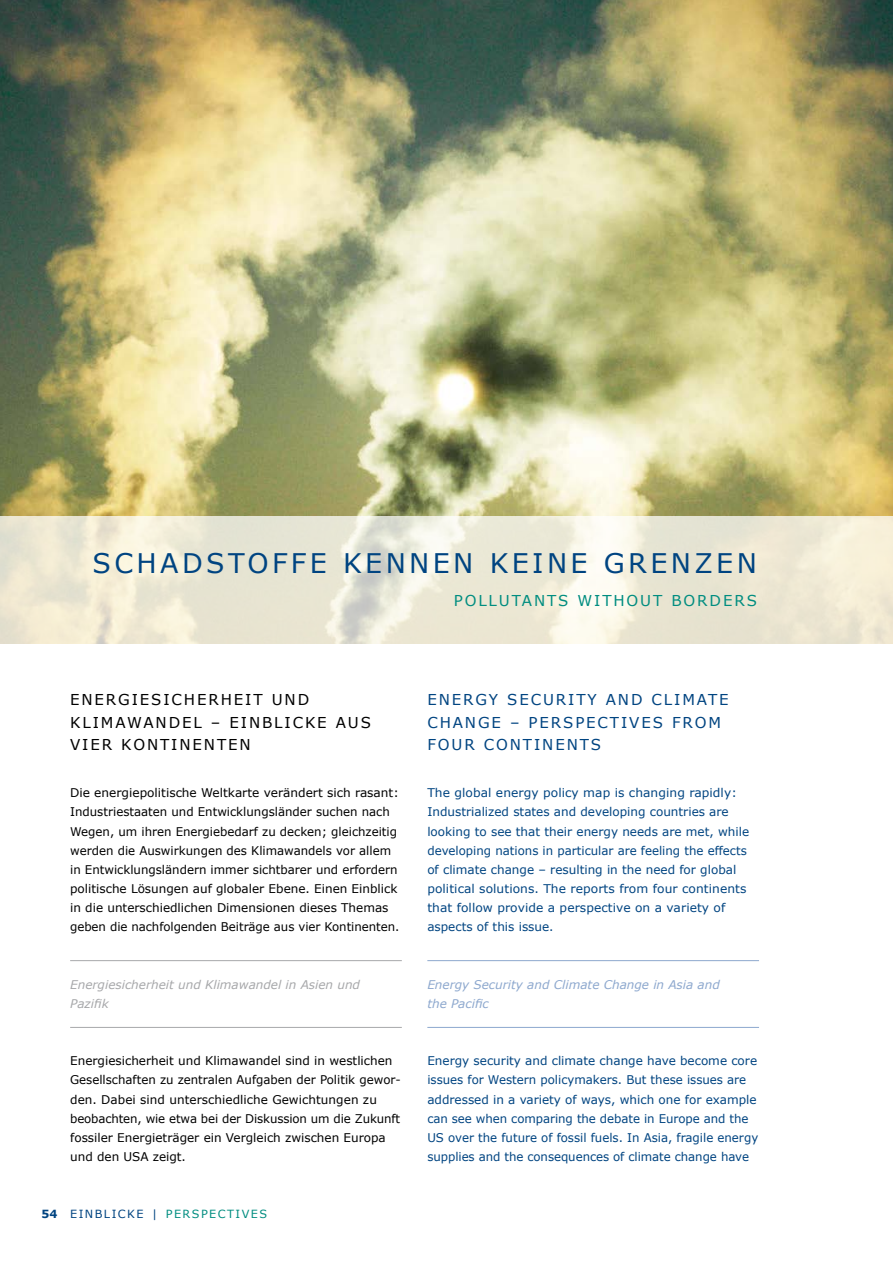
<style>
.page{position:relative;width:893px;height:1263px;background:#fff}
.page>*{position:absolute;margin:0;border:0;box-sizing:border-box;transform-origin:0 0}
.t1{font:27px "Verdana";letter-spacing:.125em;color:#004481}
.t2{font:15px/22.5px "Verdana";letter-spacing:.125em;color:#004481}
.t3{font:15px/22.5px "Verdana";letter-spacing:.125em;color:#000}
.t4{font:15px "Verdana";letter-spacing:.125em;color:#008d80}
.t5{font:12px/19.2px "Verdana";color:#000}
.t6{font:12px/19.2px "Verdana";color:#004481}
.t7{font:italic 12px/19.2px "Verdana";color:#8da8ce}
.t8{font:italic 12px/19.2px "Verdana";color:#a7a8aa}
.t9{font:11.25px "Verdana";letter-spacing:.13em;color:#008d80}
.t10{font:11.25px "Verdana";color:#004481}
.s1{font-weight:700}
.s2{color:#004481}
</style>
<div class="page">
<hr style="left:70px;top:960px;width:332px;height:1px;background:#a7a8aa">
<hr style="left:70px;top:1027px;width:332px;height:1px;background:#a7a8aa">
<hr style="left:427px;top:960px;width:332px;height:1px;background:#8da8ce">
<hr style="left:427px;top:1027px;width:332px;height:1px;background:#8da8ce">
<img style="left:0;top:0;width:893px;height:517px">
<svg style="left:0;top:517px;width:893px;height:127px;background:#ece9d6"></svg>
<h1 class="t1" style="left:92px;top:546px;width:666px">SCHADSTOFFE KENNEN KEINE GRENZEN</h1>
<p class="t4" style="left:454px;top:591px;width:305px">POLLUTANTS WITHOUT BORDERS</p>
<p class="t3" style="left:70px;top:688px;width:302px">ENERGIESICHERHEIT UND<br>KLIMAWANDEL – EINBLICKE AUS<br>VIER KONTINENTEN</p>
<p class="t5" style="left:70px;top:783px;width:331px">Die energiepolitische Weltkarte verändert sich rasant:<br>Industriestaaten und Entwicklungsländer suchen nach Wegen, um ihren Energiebedarf zu decken; gleichzeitig werden die Auswirkungen des Klimawandels vor allem in Entwicklungsländern immer sichtbarer und erfordern politische Lösungen auf globaler Ebene. Einen Einblick in die unterschiedlichen Dimensionen dieses Themas geben die nachfolgenden Beiträge aus vier Kontinenten.</p>
<p class="t8" style="left:70px;top:974px;width:291px">Energiesicherheit und Klimawandel in Asien und<br>Pazifik</p>
<p class="t5" style="left:70px;top:1051px;width:332px">Energiesicherheit und Klimawandel sind in westlichen Gesellschaften zu zentralen Aufgaben der Politik gewor&shy;den. Dabei sind unterschiedliche Gewichtungen zu beobachten, wie etwa bei der Diskussion um die Zukunft fossiler Energieträger ein Vergleich zwischen Europa und den USA zeigt.</p>
<p class="t10" style="left:41px;top:1207px;width:46px"><span class="s1">54</span> Einblicke</p>
<p class="t9" style="left:152px;top:1207px;width:117px"><span class="s2">|</span> PERSPECTIVES</p>
<p class="t2" style="left:427px;top:688px;width:303px">ENERGY SECURITY AND CLIMATE<br>CHANGE – PERSPECTIVES FROM<br>FOUR CONTINENTS</p>
<p class="t6" style="left:427px;top:783px;width:323px">The global energy policy map is changing rapidly:<br>Industrialized states and developing countries are looking to see that their energy needs are met, while developing nations in particular are feeling the effects of climate change – resulting in the need for global political solutions. The reports from four continents that follow provide a perspective on a variety of aspects of this issue.</p>
<p class="t7" style="left:427px;top:974px;width:294px">Energy Security and Climate Change in Asia and the Pacific</p>
<p class="t6" style="left:427px;top:1051px;width:332px">Energy security and climate change have become core issues for Western policymakers. But these issues are addressed in a variety of ways, which one for example can see when comparing the debate in Europe and the US over the future of fossil fuels. In Asia, fragile energy supplies and the consequences of climate change have</p>
</div>
